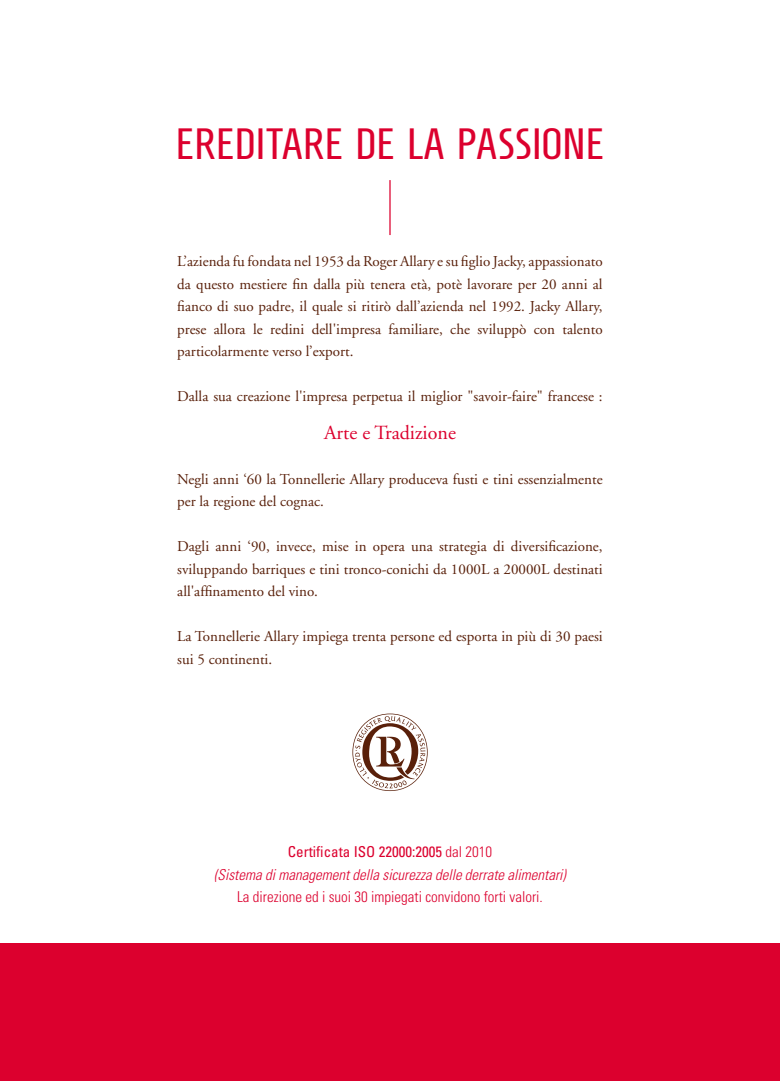
<style>
.page{position:relative;width:780px;height:1081px;background:#fff}
.page>*{position:absolute;margin:0;border:0;box-sizing:border-box;transform-origin:0 0}
.t1{font:43.75px "Homenaje";color:#dc002e}
.t2{font:20px "Adobe Garamond";color:#dc002e}
.t3{font:15px/22.5px "Adobe Garamond";color:#59200a;text-align:justify}
.t4{font:italic 300 condensed 15px/22.5px "Univers";color:#dc002e;text-align:center}
.t5{font:300 condensed 15px "Univers";color:#dc002e}
.s1{font-weight:400;font-style:normal}
.s2{font-style:normal}
</style>
<div class="page">
<hr style="left:389px;top:180px;width:1px;height:55px;background:#dc002e">
<svg style="left:352px;top:713px;width:75px;height:78px"></svg>
<div style="left:0;top:944px;width:780px;height:137px;background:#dc002e"></div>
<h1 class="t1" style="left:175px;top:120px;width:425px">EREDITARE DE LA PASSIONE</h1>
<p class="t3" style="left:177px;top:250px;width:427px">L’azienda fu fondata nel 1953 da Roger Allary e su figlio Jacky, appassionato da questo mestiere fin dalla più tenera età, potè lavorare per 20 anni al fianco di suo padre, il quale si ritirò dall’azienda nel 1992. Jacky Allary, prese allora le redini dell'impresa familiare, che sviluppò con talento particolarmente verso l’export.</p>
<p class="t3" style="left:177px;top:385px;width:427px">Dalla sua creazione l'impresa perpetua il miglior "savoir-faire" francese :</p>
<h2 class="t2" style="left:324px;top:422px;width:133px">Arte e Tradizione</h2>
<p class="t3" style="left:177px;top:468px;width:427px">Negli anni ‘60 la Tonnellerie Allary produceva fusti e tini essenzialmente per la regione del cognac.</p>
<p class="t3" style="left:177px;top:535px;width:427px">Dagli anni ‘90, invece, mise in opera una strategia di diversificazione, sviluppando barriques e tini tronco-conichi da 1000L a 20000L destinati all'affinamento del vino.</p>
<p class="t3" style="left:177px;top:625px;width:427px">La Tonnellerie Allary impiega trenta persone ed esporta in più di 30 paesi sui 5 continenti.</p>
<p class="t4" style="left:214px;top:841px;width:353px"><span class="s1">Certificata ISO 22000:2005</span> <span class="s2">dal 2010<br></span>(Sistema di management della sicurezza delle derrate alimentari)</p>
<p class="t5" style="left:237px;top:888px;width:307px">La direzione ed i suoi 30 impiegati convidono forti valori.</p>
</div>
